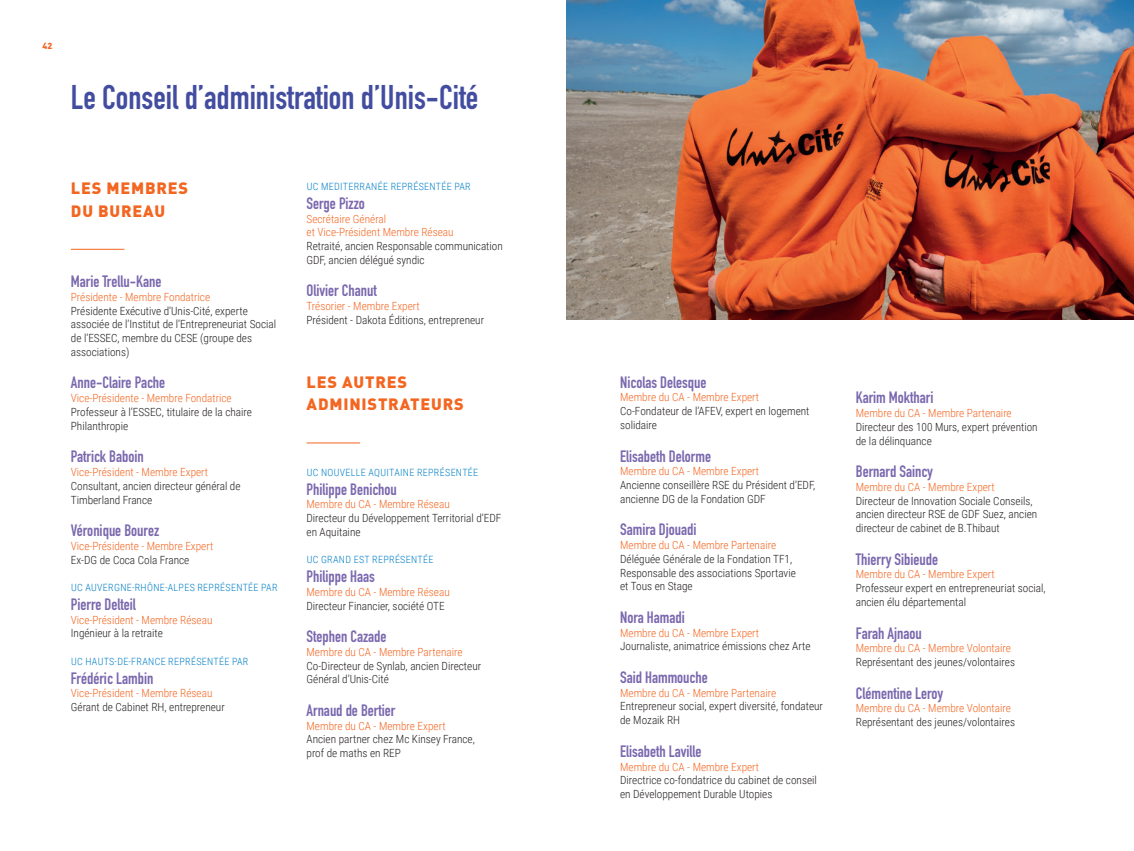
<style>
.page{position:relative;width:1134px;height:851px;background:#fff}
.page>*{position:absolute;margin:0;border:0;box-sizing:border-box;transform-origin:0 0}
.t1{font:700 33.75px "DIN Condensed";color:#434da0}
.t2{font:700 16.25px "DIN Condensed";color:#7a68ae}
.t3{font:900 16.25px/22.5px "DINOT";letter-spacing:.05em;color:#f36621}
.TxtCourant{font:300 11.25px/13.8px "Roboto Condensed";color:#231f20}
.TxtCourant-2{font:300 11.25px/13.8px "Roboto Condensed";color:#f36621}
.TxtCourant-3{font:300 10px "Roboto Condensed";letter-spacing:.035em;color:#007fc6}
.t4{font:900 8.75px "DINOT";color:#f36621}
</style>
<div class="page">
<hr style="left:71px;top:249px;width:53px;height:1px;background:#f36621">
<hr style="left:306px;top:442px;width:54px;height:1px;background:#f36621">
<img style="left:567px;top:0;width:567px;height:319px">
<p class="t4" style="left:43px;top:40px;width:11px">42</p>
<p class="t1" style="left:71px;top:74px;width:409px">Le Conseil d’administration d’Unis-Cité</p>
<p class="t3" style="left:71px;top:176px;width:119px">LES MEMBRES<br>DU BUREAU</p>
<p class="t2" style="left:71px;top:270px;width:92px">Marie Trellu-Kane</p>
<p class="TxtCourant-2" style="left:71px;top:289px;width:141px">Présidente - Membre Fondatrice</p>
<p class="TxtCourant" style="left:71px;top:303px;width:207px">Présidente Exécutive d’Unis-Cité, experte associée de l’Institut de l’Entrepreneuriat Social de l’ESSEC, membre du CESE (groupe des associations)</p>
<p class="t2" style="left:71px;top:372px;width:96px">Anne-Claire Pache</p>
<p class="TxtCourant-2" style="left:71px;top:391px;width:162px">Vice-Présidente - Membre Fondatrice</p>
<p class="TxtCourant" style="left:71px;top:404px;width:183px">Professeur à l’ESSEC, titulaire de la chaire<br>Philanthropie</p>
<p class="t2" style="left:71px;top:445px;width:75px">Patrick Baboin</p>
<p class="TxtCourant-2" style="left:71px;top:464px;width:139px">Vice-Président - Membre Expert</p>
<p class="TxtCourant" style="left:71px;top:478px;width:171px">Consultant, ancien directeur général de<br>Timberland France</p>
<p class="t2" style="left:71px;top:519px;width:90px">Véronique Bourez</p>
<p class="TxtCourant-2" style="left:71px;top:538px;width:144px">Vice-Présidente - Membre Expert</p>
<p class="TxtCourant" style="left:71px;top:552px;width:120px">Ex-DG de Coca Cola France</p>
<p class="TxtCourant-3" style="left:71px;top:580px;width:208px">UC AUVERGNE-RHÔNE-ALPES REPRÉSENTÉE PAR</p>
<p class="t2" style="left:71px;top:593px;width:67px">Pierre Delteil</p>
<p class="TxtCourant-2" style="left:71px;top:612px;width:143px">Vice-Président - Membre Réseau</p>
<p class="TxtCourant" style="left:71px;top:626px;width:94px">Ingénieur à la retraite</p>
<p class="TxtCourant-3" style="left:71px;top:654px;width:179px">UC HAUTS-DE-FRANCE REPRÉSENTÉE PAR</p>
<p class="t2" style="left:71px;top:667px;width:84px">Frédéric Lambin</p>
<p class="TxtCourant-2" style="left:71px;top:686px;width:143px">Vice-Président - Membre Réseau</p>
<p class="TxtCourant" style="left:71px;top:699px;width:155px">Gérant de Cabinet RH, entrepreneur</p>
<p class="TxtCourant-3" style="left:307px;top:179px;width:166px">UC MEDITERRANÉE REPRÉSENTÉE PAR</p>
<p class="t2" style="left:306px;top:192px;width:60px">Serge Pizzo</p>
<p class="TxtCourant-2" style="left:306px;top:211px;width:149px">Secrétaire Général<br>et Vice-Président Membre Réseau</p>
<p class="TxtCourant" style="left:306px;top:239px;width:198px">Retraité, ancien Responsable communication<br>GDF, ancien délégué syndic</p>
<p class="t2" style="left:306px;top:280px;width:72px">Olivier Chanut</p>
<p class="TxtCourant-2" style="left:306px;top:299px;width:115px">Trésorier - Membre Expert</p>
<p class="TxtCourant" style="left:306px;top:312px;width:179px">Président - Dakota Éditions, entrepreneur</p>
<p class="t3" style="left:307px;top:370px;width:159px">LES AUTRES<br>ADMINISTRATEURS</p>
<p class="TxtCourant-3" style="left:307px;top:465px;width:173px">UC NOUVELLE AQUITAINE REPRÉSENTÉE</p>
<p class="t2" style="left:306px;top:478px;width:92px">Philippe Benichou</p>
<p class="TxtCourant-2" style="left:306px;top:497px;width:145px">Membre du CA - Membre Réseau</p>
<p class="TxtCourant" style="left:306px;top:510px;width:196px">Directeur du Développement Territorial d’EDF en Aquitaine</p>
<p class="TxtCourant-3" style="left:307px;top:552px;width:128px">UC GRAND EST REPRÉSENTÉE</p>
<p class="t2" style="left:306px;top:565px;width:70px">Philippe Haas</p>
<p class="TxtCourant-2" style="left:306px;top:584px;width:145px">Membre du CA - Membre Réseau</p>
<p class="TxtCourant" style="left:306px;top:598px;width:140px">Directeur Financier, société OTE</p>
<p class="t2" style="left:306px;top:625px;width:82px">Stephen Cazade</p>
<p class="TxtCourant-2" style="left:306px;top:644px;width:157px">Membre du CA - Membre Partenaire</p>
<p class="TxtCourant" style="left:306px;top:658px;width:176px">Co-Directeur de Synlab, ancien Directeur<br>Général d’Unis-Cité</p>
<p class="t2" style="left:306px;top:699px;width:90px">Arnaud de Bertier</p>
<p class="TxtCourant-2" style="left:306px;top:718px;width:141px">Membre du CA - Membre Expert</p>
<p class="TxtCourant" style="left:306px;top:732px;width:170px">Ancien partner chez Mc Kinsey France, prof de maths en REP</p>
<p class="t2" style="left:620px;top:371px;width:88px">Nicolas Delesque</p>
<p class="TxtCourant-2" style="left:620px;top:390px;width:141px">Membre du CA - Membre Expert</p>
<p class="TxtCourant" style="left:620px;top:404px;width:191px">Co-Fondateur de l’AFEV, expert en logement solidaire</p>
<p class="t2" style="left:620px;top:445px;width:92px">Elisabeth Delorme</p>
<p class="TxtCourant-2" style="left:620px;top:464px;width:141px">Membre du CA - Membre Expert</p>
<p class="TxtCourant" style="left:620px;top:477px;width:197px">Ancienne conseillère RSE du Président d’EDF, ancienne DG de la Fondation GDF</p>
<p class="t2" style="left:620px;top:518px;width:78px">Samira Djouadi</p>
<p class="TxtCourant-2" style="left:620px;top:537px;width:157px">Membre du CA - Membre Partenaire</p>
<p class="TxtCourant" style="left:620px;top:551px;width:177px">Déléguée Générale de la Fondation TF1,<br>Responsable des associations Sportavie et Tous en Stage</p>
<p class="t2" style="left:620px;top:606px;width:66px">Nora Hamadi</p>
<p class="TxtCourant-2" style="left:620px;top:625px;width:141px">Membre du CA - Membre Expert</p>
<p class="TxtCourant" style="left:620px;top:639px;width:192px">Journaliste, animatrice émissions chez Arte</p>
<p class="t2" style="left:620px;top:666px;width:89px">Said Hammouche</p>
<p class="TxtCourant-2" style="left:620px;top:685px;width:157px">Membre du CA - Membre Partenaire</p>
<p class="TxtCourant" style="left:620px;top:699px;width:204px">Entrepreneur social, expert diversité, fondateur de Mozaik RH</p>
<p class="t2" style="left:620px;top:740px;width:83px">Elisabeth Laville</p>
<p class="TxtCourant-2" style="left:620px;top:759px;width:141px">Membre du CA - Membre Expert</p>
<p class="TxtCourant" style="left:620px;top:772px;width:198px">Directrice co-fondatrice du cabinet de conseil en Développement Durable Utopies</p>
<p class="t2" style="left:856px;top:386px;width:79px">Karim Mokthari</p>
<p class="TxtCourant-2" style="left:856px;top:406px;width:157px">Membre du CA - Membre Partenaire</p>
<p class="TxtCourant" style="left:856px;top:419px;width:183px">Directeur des 100 Murs, expert prévention de la délinquance</p>
<p class="t2" style="left:856px;top:460px;width:79px">Bernard Saincy</p>
<p class="TxtCourant-2" style="left:856px;top:479px;width:141px">Membre du CA - Membre Expert</p>
<p class="TxtCourant" style="left:856px;top:493px;width:183px">Directeur de Innovation Sociale Conseils, ancien directeur RSE de GDF Suez, ancien directeur de cabinet de B.Thibaut</p>
<p class="t2" style="left:856px;top:548px;width:84px">Thierry Sibieude</p>
<p class="TxtCourant-2" style="left:856px;top:567px;width:141px">Membre du CA - Membre Expert</p>
<p class="TxtCourant" style="left:856px;top:581px;width:191px">Professeur expert en entrepreneuriat social, ancien élu départemental</p>
<p class="t2" style="left:856px;top:621px;width:68px">Farah Ajnaou</p>
<p class="TxtCourant-2" style="left:856px;top:641px;width:157px">Membre du CA - Membre Volontaire</p>
<p class="TxtCourant" style="left:856px;top:654px;width:161px">Représentant des jeunes/volontaires</p>
<p class="t2" style="left:856px;top:681px;width:89px">Clémentine Leroy</p>
<p class="TxtCourant-2" style="left:856px;top:701px;width:157px">Membre du CA - Membre Volontaire</p>
<p class="TxtCourant" style="left:856px;top:714px;width:161px">Représentant des jeunes/volontaires</p>
</div>
